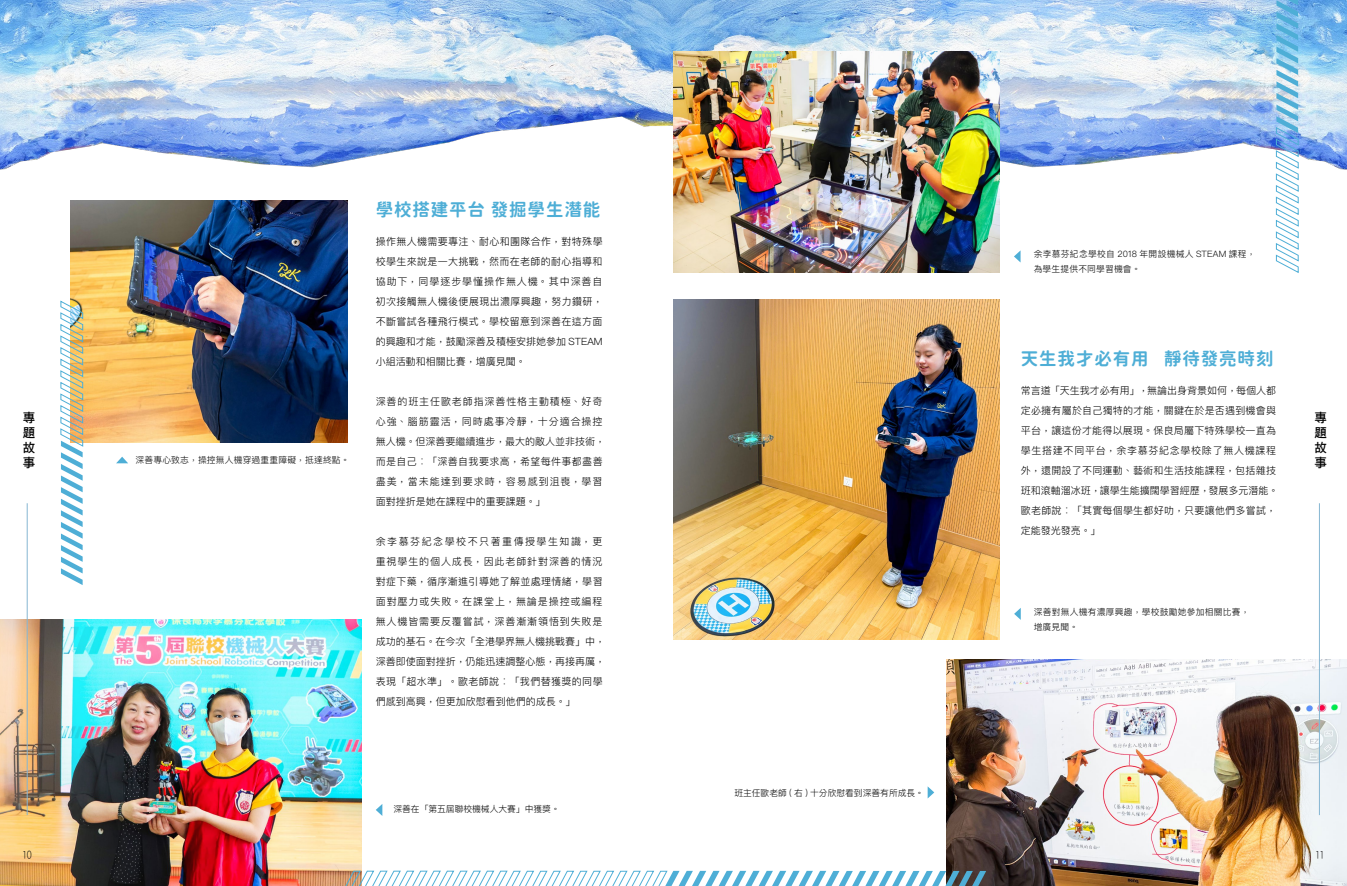
<style>
.page{position:relative;width:1347px;height:886px;background:#fff}
.page>*{position:absolute;margin:0;border:0;box-sizing:border-box;transform-origin:0 0}
.t1{font:17.5px "Gen Sen Rounded TW B";letter-spacing:.05em;color:#4eaed6}
.t2{font:500 12.5px/15px "Ping Fang TC";color:#000;text-align:justify}
.t3{font:300 10px/20px "Ping Fang TC";letter-spacing:.025em;color:#000}
.t4{font:10px "Hello Font ID Mu Feng Ti";color:#000}
.t5{font:300 8.75px/15px "Ping Fang TC";letter-spacing:.02em;color:#000}
.t6{font:300 8.75px "Ping Fang TC";color:#000}
</style>
<div class="page">
<img style="left:0;top:0;width:1346px;height:227px">
<img style="left:0;top:620px;width:361px;height:266px">
<img style="left:71px;top:201px;width:276px;height:242px">
<svg style="left:60px;top:300px;width:23px;height:285px"></svg>
<img style="left:946px;top:659px;width:400px;height:227px">
<img style="left:673px;top:51px;width:326px;height:222px">
<img style="left:673px;top:299px;width:326px;height:340px">
<svg style="left:339px;top:870px;width:647px;height:16px"></svg>
<svg style="left:1275px;top:0;width:24px;height:273px"></svg>
<svg style="left:116px;top:457px;width:12px;height:6px"></svg>
<svg style="left:376px;top:804px;width:6px;height:12px"></svg>
<svg style="left:1014px;top:251px;width:6px;height:11px"></svg>
<svg style="left:1014px;top:608px;width:6px;height:11px"></svg>
<svg style="left:927px;top:786px;width:7px;height:12px"></svg>
<hr style="left:27px;top:503px;width:1px;height:312px;background:#86b6d2">
<hr style="left:1319px;top:503px;width:1px;height:312px;background:#86b6d2">
<h1 class="t1" style="left:376px;top:200px;width:226px">學校搭建平台 發掘學生潛能</h1>
<p class="t3" style="left:376px;top:231px;width:228px;text-align:justify">操作無人機需要專注、耐心和團隊合作，對特殊學校學生來說是一大挑戰，然而在老師的耐心指導和協助下，同學逐步學懂操作無人機。其中深善自初次接觸無人機後便展現出濃厚興趣，努力鑽研，不斷嘗試各種飛行模式。學校留意到深善在這方面的興趣和才能，鼓勵深善及積極安排她參加 STEAM小組活動和相關比賽，增廣見聞。</p>
<p class="t3" style="left:376px;top:391px;width:231px">深善的班主任歐老師指深善性格主動積極、好奇心強、腦筋靈活，同時處事冷靜，十分適合操控無人機。但深善要繼續進步，最大的敵人並非技術，而是自己︰「深善自我要求高，希望每件事都盡善盡美，當未能達到要求時，容易感到沮喪，學習面對挫折是她在課程中的重要課題。」</p>
<p class="t3" style="left:376px;top:531px;width:231px">余李慕芬紀念學校不只著重傳授學生知識，更重視學生的個人成長，因此老師針對深善的情況對症下藥，循序漸進引導她了解並處理情緒，學習面對壓力或失敗。在課堂上，無論是操控或編程無人機皆需要反覆嘗試，深善漸漸領悟到失敗是成功的基石。在今次「全港學界無人機挑戰賽」中，深善即使面對挫折，仍能迅速調整心態，再接再厲，表現「超水準」。歐老師說︰「我們替獲獎的同學們感到高興，但更加欣慰看到他們的成長。」</p>
<p class="t5" style="left:1033px;top:246px;width:223px">余李慕芬紀念學校自 2018 年開設機械人 STEAM 課程，為學生提供不同學習機會。</p>
<h1 class="t1" style="left:1020px;top:349px;width:254px">天生我才必有用 靜待發亮時刻</h1>
<p class="t3" style="left:1020px;top:380px;width:259px">常言道「天生我才必有用」，無論出身背景如何，每個人都定必擁有屬於自己獨特的才能，關鍵在於是否遇到機會與平台，讓這份才能得以展現。保良局屬下特殊學校一直為學生搭建不同平台，余李慕芬紀念學校除了無人機課程外，還開設了不同運動、藝術和生活技能課程，包括雜技班和滾軸溜冰班，讓學生能擴闊學習經歷，發展多元潛能。歐老師說︰「其實每個學生都好叻，只要讓他們多嘗試，定能發光發亮。」</p>
<p class="t2" style="left:23px;top:409px;width:14px">專題故事</p>
<p class="t2" style="left:1314px;top:409px;width:13px">專題故事</p>
<p class="t5" style="left:136px;top:453px;width:216px">深善專心致志，操控無人機穿過重重障礙，抵達終點。</p>
<p class="t5" style="left:1033px;top:604px;width:217px">深善對無人機有濃厚興趣，學校鼓勵她參加相關比賽，增廣見聞。</p>
<p class="t6" style="left:393px;top:803px;width:168px">深善在「第五屆聯校機械人大賽」中獲獎。</p>
<p class="t6" style="left:734px;top:787px;width:191px">班主任歐老師 ( 右 ) 十分欣慰看到深善有所成長。</p>
<p class="t4" style="left:22px;top:848px;width:11px">10</p>
<p class="t4" style="left:1315px;top:848px;width:10px">11</p>
</div>
